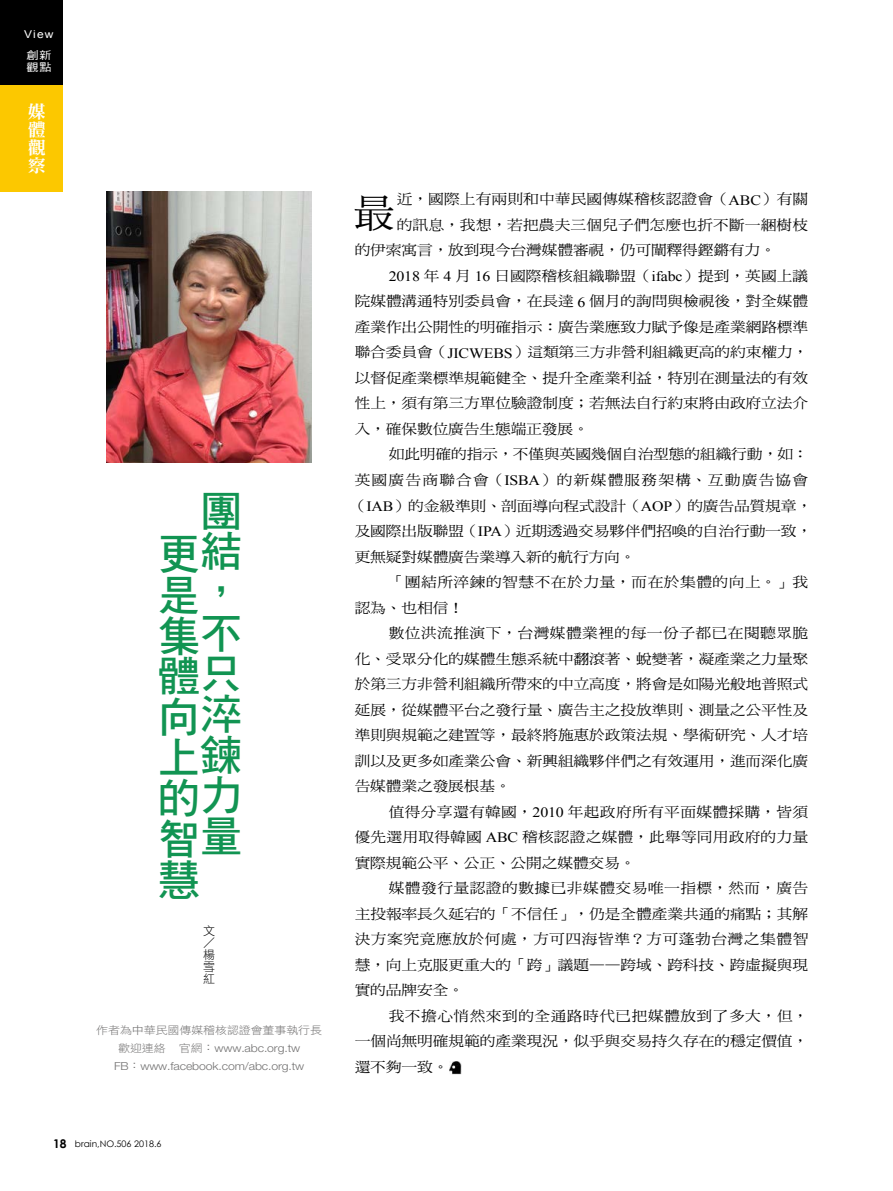
<style>
.page{position:relative;width:893px;height:1191px;background:#fff}
.page>*{position:absolute;margin:0;border:0;box-sizing:border-box;transform-origin:0 0}
.t1{font:42.3px/40.7px "DF Hei Std W7";color:#119452}
.t2{font:39.15px "DF Ming Std W5";color:#000;scale:1.05 1}
.t3{font:18px/18px "DF Ming Std W9";color:#fff;text-align:justify}
.t4{font:14.1px "DF Ming Std W5";letter-spacing:-.005em;color:#000;scale:1.11 1}
.t5{font:14.1px "DF Ming Std W5";letter-spacing:.03em;color:#000;scale:1.11 1}
.t6{font:14.1px "DF Ming Std W5";letter-spacing:.075em;color:#000;scale:1.11 1}
.t7{font:14.1px "DF Ming Std W5";letter-spacing:.02em;color:#000;scale:1.11 1}
.t8{font:14.1px "DF Ming Std W5";letter-spacing:.035em;color:#000;scale:1.11 1}
.t9{font:14.1px "DF Ming Std W5";letter-spacing:.025em;color:#000;scale:1.11 1}
.t10{font:12px/12px "DF Hei Std W3";color:#000;text-align:justify}
.t11{font:300 10.95px/18px "Helvetica Neue LT Pro";letter-spacing:-.01em;color:#727171;text-align:center;scale:1.11 1}
.t12{font:10.8px "DF Hei Std W3";letter-spacing:-.01em;color:#727171;scale:1.11 1}
.t13{font:10.8px "Arial";color:#fff;scale:1.11 1}
.t14{font:10.8px/12px "DF Hei Std W5";color:#fff;scale:1.11 1}
.t15{font:9px "Century Gothic";color:#000}
.s1{font-family:"DF Hei Std W3";font-weight:400;font-size:10.8px}
.s2{font-weight:700;font-size:12px}
.s3{font-family:"Times New Roman";font-size:14.25px}
</style>
<div class="page">
<div style="left:0;top:0;width:63px;height:85px;background:#000"></div>
<div style="left:0;top:85px;width:63px;height:106px;background:#fcc800"></div>
<img style="left:107px;top:191px;width:205px;height:271px">
<svg style="left:450px;top:1061px;width:12px;height:13px"></svg>
<p class="t13" style="left:24px;top:27px;width:28px">View</p>
<p class="t14" style="left:26px;top:49px;width:24px">創新觀點</p>
<p class="t3" style="left:28px;top:102px;width:19px">媒體觀察</p>
<h1 class="t1" style="left:200px;top:489px;width:42px">團結，不只淬鍊力量</h1>
<h1 class="t1" style="left:158px;top:533px;width:43px;text-align:justify">更是集體向上的智慧</h1>
<p class="t10" style="left:203px;top:924px;width:13px">文／楊雪紅</p>
<p class="t12" style="left:96px;top:1024px;width:205px">作者為中華民國傳媒稽核認證會董事執行長</p>
<p class="t11" style="left:114px;top:1038px;width:173px"><span class="s1">歡迎連絡 官網：</span>www.abc.org.tw<br>FB<span class="s1">：</span>www.facebook.com/abc.org.tw</p>
<p class="t15" style="left:53px;top:1138px;width:110px"><span class="s2">18</span> brain,NO.506 2018.6</p>
<h2 class="t2" style="left:353px;top:192px;width:41px">最</h2>
<p class="t4" style="left:397px;top:192px;width:372px">近，國際上有兩則和中華民國傳媒稽核認證會（<span class="s3">ABC</span>）有關</p>
<p class="t4" style="left:397px;top:217px;width:372px">的訊息，我想，若把農夫三個兒子們怎麼也折不斷一綑樹枝</p>
<p class="t4" style="left:355px;top:243px;width:381px">的伊索寓言，放到現今台灣媒體審視，仍可闡釋得鏗鏘有力。</p>
<p class="t4" style="left:389px;top:268px;width:379px"><span class="s3">2018</span> 年 <span class="s3">4</span> 月 <span class="s3">16</span> 日國際稽核組織聯盟（<span class="s3">ifabc</span>）提到，英國上議</p>
<p class="t4" style="left:355px;top:294px;width:410px">院媒體溝通特別委員會，在長達 <span class="s3">6</span> 個月的詢問與檢視後，對全媒體</p>
<p class="t4" style="left:355px;top:319px;width:410px">產業作出公開性的明確指示：廣告業應致力賦予像是產業網路標準</p>
<p class="t4" style="left:355px;top:345px;width:410px">聯合委員會（<span class="s3">JICWEBS</span>）這類第三方非營利組織更高的約束權力，</p>
<p class="t4" style="left:355px;top:370px;width:410px">以督促產業標準規範健全、提升全產業利益，特別在測量法的有效</p>
<p class="t4" style="left:355px;top:396px;width:410px">性上，須有第三方單位驗證制度；若無法自行約束將由政府立法介</p>
<p class="t4" style="left:355px;top:421px;width:212px">入，確保數位廣告生態端正發展。</p>
<p class="t4" style="left:389px;top:447px;width:379px">如此明確的指示，不僅與英國幾個自治型態的組織行動，如：</p>
<p class="t6" style="left:355px;top:472px;width:410px">英國廣告商聯合會（<span class="s3">ISBA</span>）的新媒體服務架構、互動廣告協會</p>
<p class="t4" style="left:351px;top:498px;width:417px">（<span class="s3">IAB</span>）的金級準則、剖面導向程式設計（<span class="s3">AOP</span>）的廣告品質規章，</p>
<p class="t4" style="left:355px;top:523px;width:414px">及國際出版聯盟（<span class="s3">IPA</span>）近期透過交易夥伴們招喚的自治行動一致，</p>
<p class="t4" style="left:355px;top:549px;width:254px">更無疑對媒體廣告業導入新的航行方向。</p>
<p class="t5" style="left:389px;top:574px;width:379px">「團結所淬鍊的智慧不在於力量，而在於集體的向上。」我</p>
<p class="t4" style="left:355px;top:600px;width:100px">認為、也相信！</p>
<p class="t9" style="left:389px;top:625px;width:379px">數位洪流推演下，台灣媒體業裡的每一份子都已在閱聽眾脆</p>
<p class="t4" style="left:355px;top:651px;width:410px">化、受眾分化的媒體生態系統中翻滾著、蛻變著，凝產業之力量聚</p>
<p class="t4" style="left:355px;top:676px;width:410px">於第三方非營利組織所帶來的中立高度，將會是如陽光般地普照式</p>
<p class="t4" style="left:355px;top:702px;width:410px">延展，從媒體平台之發行量、廣告主之投放準則、測量之公平性及</p>
<p class="t4" style="left:355px;top:727px;width:410px">準則與規範之建置等，最終將施惠於政策法規、學術研究、人才培</p>
<p class="t4" style="left:355px;top:753px;width:410px">訓以及更多如產業公會、新興組織夥伴們之有效運用，進而深化廣</p>
<p class="t4" style="left:355px;top:778px;width:142px">告媒體業之發展根基。</p>
<p class="t7" style="left:389px;top:804px;width:379px">值得分享還有韓國，<span class="s3">2010</span> 年起政府所有平面媒體採購，皆須</p>
<p class="t4" style="left:355px;top:829px;width:410px">優先選用取得韓國 <span class="s3">ABC</span> 稽核認證之媒體，此舉等同用政府的力量</p>
<p class="t4" style="left:355px;top:855px;width:254px">實際規範公平、公正、公開之媒體交易。</p>
<p class="t5" style="left:389px;top:880px;width:380px">媒體發行量認證的數據已非媒體交易唯一指標，然而，廣告</p>
<p class="t4" style="left:355px;top:906px;width:410px">主投報率長久延宕的「不信任」，仍是全體產業共通的痛點；其解</p>
<p class="t8" style="left:355px;top:931px;width:410px">決方案究竟應放於何處，方可四海皆準？方可蓬勃台灣之集體智</p>
<p class="t4" style="left:355px;top:957px;width:410px">慧，向上克服更重大的「跨」議題——跨域、跨科技、跨虛擬與現</p>
<p class="t4" style="left:355px;top:982px;width:100px">實的品牌安全。</p>
<p class="t5" style="left:389px;top:1008px;width:380px">我不擔心悄然來到的全通路時代已把媒體放到了多大，但，</p>
<p class="t4" style="left:355px;top:1033px;width:410px">一個尚無明確規範的產業現況，似乎與交易持久存在的穩定價值，</p>
<p class="t4" style="left:355px;top:1059px;width:86px">還不夠一致。</p>
</div>
